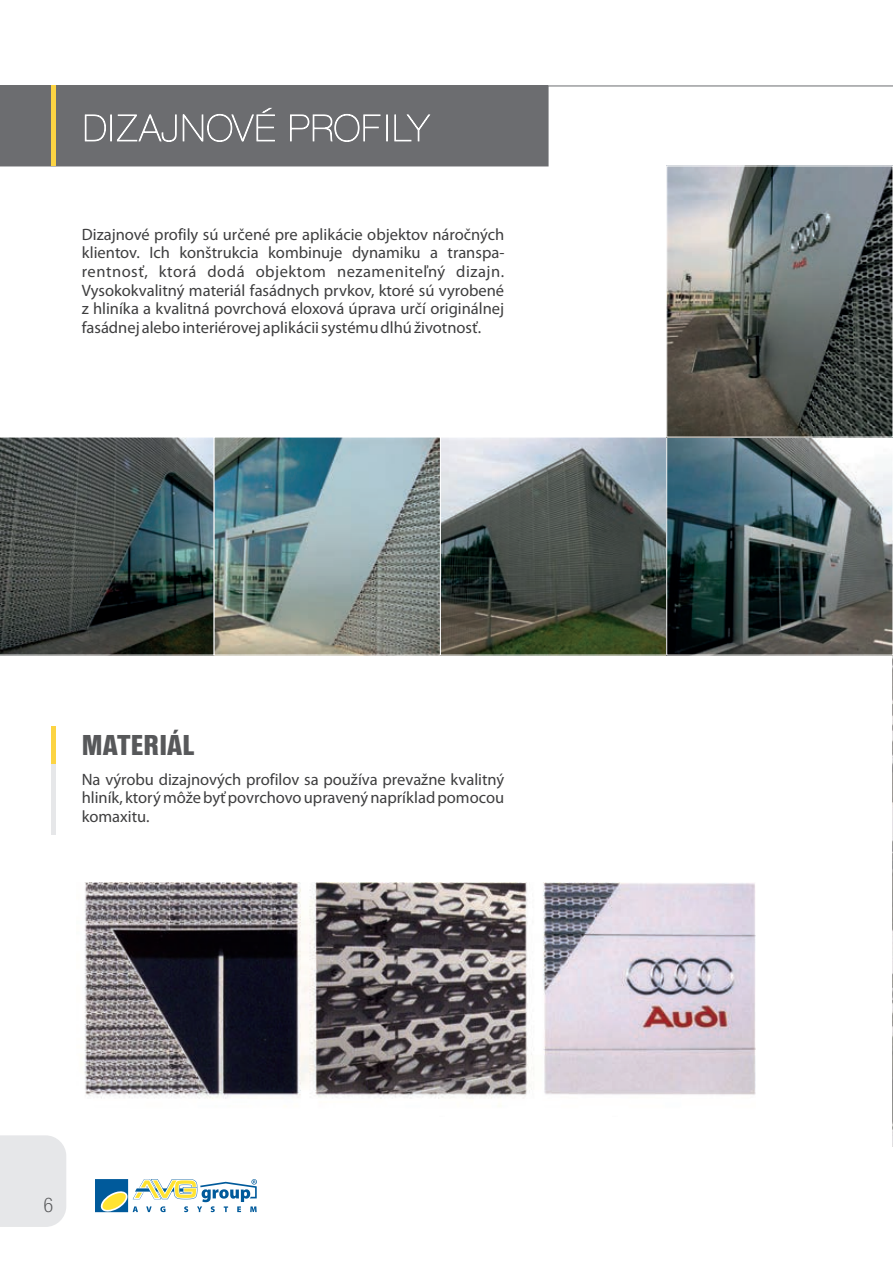
<style>
.page{position:relative;width:893px;height:1263px;background:#fff}
.page>*{position:absolute;margin:0;border:0;box-sizing:border-box;transform-origin:0 0}
.t1{font:30px "Nimbus Sans TOT Blac Cond";color:#57585a}
.t2{font:21px "Nimbus Sans DOT Ligh Cond";color:#57585a}
.t3{font:16.5px/18.6px "Myriad Pro";color:#3e3e3f;text-align:justify}
</style>
<div class="page">
<svg style="left:892px;top:655px;width:1px;height:492px"></svg>
<div style="left:0;top:1135px;width:66px;height:92px;background:#e6e7e9"></div>
<svg style="left:0;top:437px;width:214px;height:218px;background:#414b4a"></svg>
<img style="left:216px;top:439px;width:223px;height:214px">
<div style="left:214px;top:437px;width:227px;height:218px;border:1px solid #fff"></div>
<svg style="left:442px;top:439px;width:223px;height:214px;background:#606863"></svg>
<div style="left:440px;top:437px;width:227px;height:218px;border:1px solid #fff"></div>
<svg style="left:668px;top:439px;width:223px;height:214px;background:#4e5e61"></svg>
<div style="left:666px;top:437px;width:227px;height:218px;border:1px solid #fff"></div>
<hr style="left:0;top:86px;width:893px;height:1px;background:#6c6d70">
<div style="left:0;top:87px;width:548px;height:79px;background:#6c6d70"></div>
<div style="left:51px;top:86px;width:5px;height:80px;background:#fcd443"></div>
<div style="left:51px;top:726px;width:5px;height:38px;background:#fcd443"></div>
<div style="left:51px;top:764px;width:5px;height:70px;background:#e6e7e9"></div>
<svg style="left:95px;top:1179px;width:162px;height:33px"></svg>
<img style="left:84px;top:882px;width:672px;height:225px">
<img style="left:668px;top:168px;width:223px;height:267px">
<div style="left:666px;top:166px;width:227px;height:271px;border:1px solid #fff"></div>
<p class="t3" style="left:82px;top:226px;width:424px">Dizajnové profily sú určené pre aplikácie objektov náročných klientov. Ich konštrukcia kombinuje dynamiku a transpa&shy;rentnosť, ktorá dodá objektom nezameniteľný dizajn.<br>Vysokokvalitný materiál fasádnych prvkov, ktoré sú vyrobené z hliníka a kvalitná povrchová eloxová úprava určí originálnej fasádnej alebo interiérovej aplikácii systému dlhú životnosť.</p>
<h1 class="t1" style="left:82px;top:735px;width:114px">MATERIÁL</h1>
<p class="t3" style="left:82px;top:771px;width:424px">Na výrobu dizajnových profilov sa používa prevažne kvalitný hliník, ktorý môže byť povrchovo upravený napríklad pomocou komaxitu.</p>
<p class="t2" style="left:44px;top:1198px;width:12px">6</p>
</div>
